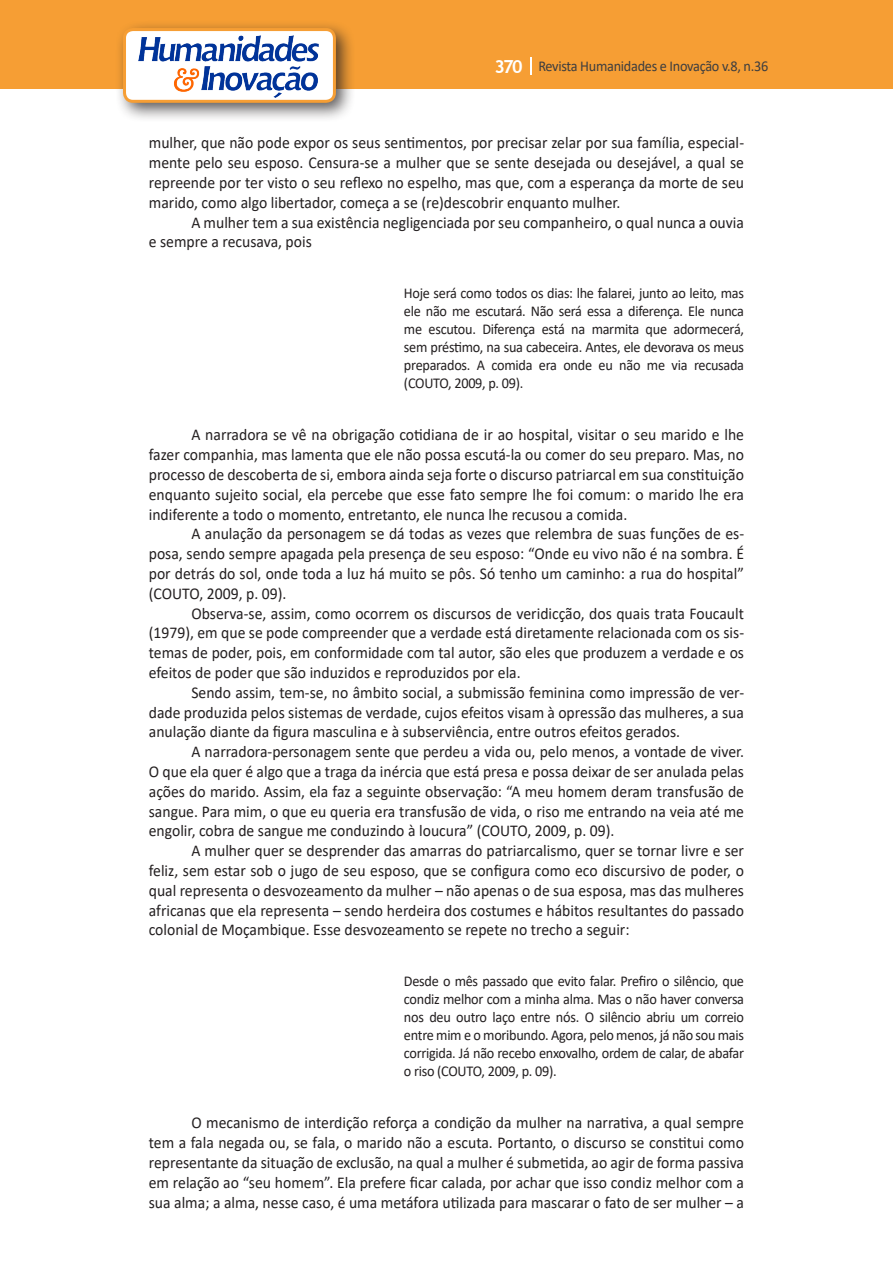
<style>
.page{position:relative;width:893px;height:1263px;background:#fff}
.page>*{position:absolute;margin:0;border:0;box-sizing:border-box;transform-origin:0 0}
.Texto{font:16.5px/19.8px "Calibri";color:#231f20;text-align:justify;scale:.95 1}
.citacao{font:15px/18px "Calibri";letter-spacing:-.02em;color:#231f20;text-align:justify;scale:.95 1}
.t1{font:15px "Calibri";letter-spacing:-.02em;color:#3e3e3f;scale:.95 1}
.s1{font-family:"Trebuchet MS";font-weight:700;font-size:18px;color:#fff}
</style>
<div class="page">
<div style="left:0;top:0;width:893px;height:88px;background:#f69e34"></div>
<svg style="left:530px;top:57px;width:2px;height:18px"></svg>
<div style="left:115px;top:20px;width:241px;height:103px;background:#231f20;opacity:.75"></div>
<div style="left:125px;top:30px;width:209px;height:71px;background:#fff;border-radius:9px"></div>
<img style="left:138px;top:35px;width:181px;height:62px">
<div style="left:123px;top:28px;width:213px;height:75px;border:3px solid #f69e34;border-radius:9px"></div>
<p class="t1" style="left:495px;top:56px;width:290px"><span class="s1">370</span> Revista Humanidades e Inovação v.8, n.36</p>
<p class="Texto" style="left:149px;top:133px;width:628px">mulher, que não pode expor os seus sentimentos, por precisar zelar por sua família, especial&shy;mente pelo seu esposo. Censura-se a mulher que se sente desejada ou desejável, a qual se repreende por ter visto o seu reflexo no espelho, mas que, com a esperança da morte de seu marido, como algo libertador, começa a se (re)descobrir enquanto mulher.</p>
<p class="Texto" style="left:149px;top:212px;width:628px;text-indent:43px">A mulher tem a sua existência negligenciada por seu companheiro, o qual nunca a ouvia e sempre a recusava, pois</p>
<p class="citacao" style="left:404px;top:284px;width:360px">Hoje será como todos os dias: lhe falarei, junto ao leito, mas ele não me escutará. Não será essa a diferença. Ele nunca me escutou. Diferença está na marmita que adormecerá, sem préstimo, na sua cabeceira. Antes, ele devorava os meus preparados. A comida era onde eu não me via recusada (COUTO, 2009, p. 09).</p>
<p class="Texto" style="left:149px;top:425px;width:628px;text-indent:43px">A narradora se vê na obrigação cotidiana de ir ao hospital, visitar o seu marido e lhe fazer companhia, mas lamenta que ele não possa escutá-la ou comer do seu preparo. Mas, no processo de descoberta de si, embora ainda seja forte o discurso patriarcal em sua constituição enquanto sujeito social, ela percebe que esse fato sempre lhe foi comum: o marido lhe era indiferente a todo o momento, entretanto, ele nunca lhe recusou a comida.</p>
<p class="Texto" style="left:149px;top:524px;width:628px;text-indent:43px">A anulação da personagem se dá todas as vezes que relembra de suas funções de es&shy;posa, sendo sempre apagada pela presença de seu esposo: “Onde eu vivo não é na sombra. É por detrás do sol, onde toda a luz há muito se pôs. Só tenho um caminho: a rua do hospital” (COUTO, 2009, p. 09).</p>
<p class="Texto" style="left:149px;top:603px;width:628px;text-indent:43px">Observa-se, assim, como ocorrem os discursos de veridicção, dos quais trata Foucault (1979), em que se pode compreender que a verdade está diretamente relacionada com os sis&shy;temas de poder, pois, em conformidade com tal autor, são eles que produzem a verdade e os efeitos de poder que são induzidos e reproduzidos por ela.</p>
<p class="Texto" style="left:149px;top:682px;width:628px;text-indent:43px">Sendo assim, tem-se, no âmbito social, a submissão feminina como impressão de ver&shy;dade produzida pelos sistemas de verdade, cujos efeitos visam à opressão das mulheres, a sua anulação diante da figura masculina e à subserviência, entre outros efeitos gerados.</p>
<p class="Texto" style="left:149px;top:741px;width:628px;text-indent:43px">A narradora-personagem sente que perdeu a vida ou, pelo menos, a vontade de viver.<br>O que ela quer é algo que a traga da inércia que está presa e possa deixar de ser anulada pelas ações do marido. Assim, ela faz a seguinte observação: “A meu homem deram transfusão de sangue. Para mim, o que eu queria era transfusão de vida, o riso me entrando na veia até me engolir, cobra de sangue me conduzindo à loucura” (COUTO, 2009, p. 09).</p>
<p class="Texto" style="left:149px;top:840px;width:628px;text-indent:43px">A mulher quer se desprender das amarras do patriarcalismo, quer se tornar livre e ser feliz, sem estar sob o jugo de seu esposo, que se configura como eco discursivo de poder, o qual representa o desvozeamento da mulher – não apenas o de sua esposa, mas das mulheres africanas que ela representa – sendo herdeira dos costumes e hábitos resultantes do passado colonial de Moçambique. Esse desvozeamento se repete no trecho a seguir:</p>
<p class="citacao" style="left:404px;top:972px;width:360px">Desde o mês passado que evito falar. Prefiro o silêncio, que condiz melhor com a minha alma. Mas o não haver conversa nos deu outro laço entre nós. O silêncio abriu um correio entre mim e o moribundo. Agora, pelo menos, já não sou mais corrigida. Já não recebo enxovalho, ordem de calar, de abafar o riso (COUTO, 2009, p. 09).</p>
<p class="Texto" style="left:149px;top:1112px;width:628px;text-indent:43px">O mecanismo de interdição reforça a condição da mulher na narrativa, a qual sempre tem a fala negada ou, se fala, o marido não a escuta. Portanto, o discurso se constitui como representante da situação de exclusão, na qual a mulher é submetida, ao agir de forma passiva em relação ao “seu homem”. Ela prefere ficar calada, por achar que isso condiz melhor com a sua alma; a alma, nesse caso, é uma metáfora utilizada para mascarar o fato de ser mulher – a</p>
</div>
